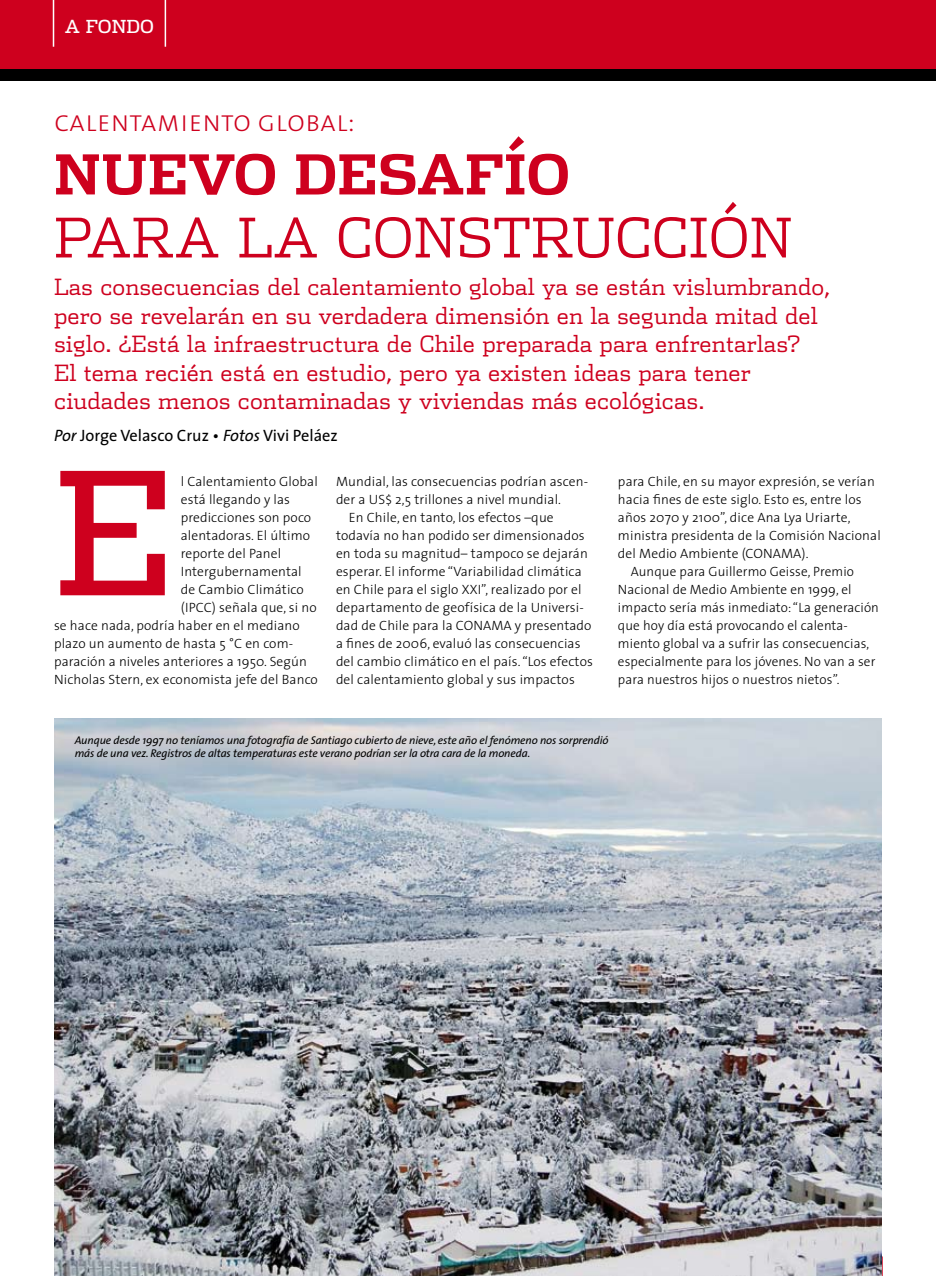
<style>
.page{position:relative;width:936px;height:1276px;background:#fff}
.page>*{position:absolute;margin:0;border:0;box-sizing:border-box;transform-origin:0 0}
.t1{font:170.55px "Dispatch";color:#ce001e}
.t2{font:300 54.75px "Dispatch";color:#ce001e}
.t3{font:700 54.75px "Dispatch";color:#ce001e}
.t4{font:30px "The Sans Extra Light Caps";color:#ce001e}
.t5{font:300 22.5px/28.5px "Dispatch";color:#ce001e}
.t6{font:18px "Dispatch";color:#fff}
.t7{font:16.5px "The Sans";color:#000}
.t8{font:300 13.5px "The Sans";letter-spacing:.01em;color:#000}
.t9{font:italic 11.25px/13.5px "The Sans";letter-spacing:-.01em;color:#000}
.s1{font-style:italic}
</style>
<div class="page">
<hr style="left:54px;top:1256px;width:2px;height:20px;background:#ce001e">
<svg style="left:881px;top:1256px;width:1px;height:20px"></svg>
<div style="left:0;top:0;width:935px;height:72px;background:#ce001e"></div>
<hr style="left:53px;top:0;width:1px;height:47px;background:#fff">
<hr style="left:165px;top:0;width:1px;height:47px;background:#fff">
<div style="left:0;top:69px;width:935px;height:12px;background:#000"></div>
<img style="left:55px;top:719px;width:826px;height:557px">
<h3 class="t6" style="left:65px;top:14px;width:91px">A FONDO</h3>
<h3 class="t4" style="left:54px;top:96px;width:302px">calentamiento global:</h3>
<h2 class="t3" style="left:54px;top:136px;width:517px">NUEVO DESAFÍO</h2>
<h2 class="t2" style="left:54px;top:202px;width:740px">PARA LA CONSTRUCCIÓN</h2>
<p class="t5" style="left:54px;top:272px;width:777px">Las consecuencias del calentamiento global ya se están vislumbrando, pero se revelarán en su verdadera dimensión en la segunda mitad del siglo. ¿Está la infraestructura de Chile preparada para enfrentarlas?<br>El tema recién está en estudio, pero ya existen ideas para tener ciudades menos contaminadas y viviendas más ecológicas.</p>
<p class="t7" style="left:54px;top:421px;width:285px"><span class="s1">Por</span> Jorge Velasco Cruz • <span class="s1">Fotos</span> Vivi Peláez</p>
<h1 class="t1" style="left:54px;top:418px;width:122px">E</h1>
<p class="t8" style="left:181px;top:470px;width:138px">l Calentamiento Global</p>
<p class="t8" style="left:181px;top:488px;width:111px">está llegando y las</p>
<p class="t8" style="left:181px;top:506px;width:132px">predicciones son poco</p>
<p class="t8" style="left:181px;top:524px;width:131px">alentadoras. El último</p>
<p class="t8" style="left:181px;top:542px;width:102px">reporte del Panel</p>
<p class="t8" style="left:181px;top:560px;width:122px">Intergubernamental</p>
<p class="t8" style="left:181px;top:578px;width:124px">de Cambio Climático</p>
<p class="t8" style="left:181px;top:596px;width:137px">(IPCC) señala que, si no</p>
<p class="t8" style="left:54px;top:614px;width:247px">se hace nada, podría haber en el mediano</p>
<p class="t8" style="left:54px;top:632px;width:241px">plazo un aumento de hasta 5 °C en com-</p>
<p class="t8" style="left:54px;top:650px;width:254px">paración a niveles anteriores a 1950. Según</p>
<p class="t8" style="left:54px;top:668px;width:265px">Nicholas Stern, ex economista jefe del Banco</p>
<p class="t8" style="left:336px;top:470px;width:254px">Mundial, las consecuencias podrían ascen-</p>
<p class="t8" style="left:336px;top:488px;width:226px">der a US$ 2,5 trillones a nivel mundial.</p>
<p class="t8" style="left:349px;top:506px;width:206px">En Chile, en tanto, los efectos –que</p>
<p class="t8" style="left:336px;top:524px;width:250px">todavía no han podido ser dimensionados</p>
<p class="t8" style="left:336px;top:542px;width:253px">en toda su magnitud– tampoco se dejarán</p>
<p class="t8" style="left:336px;top:560px;width:247px">esperar. El informe “Variabilidad climática</p>
<p class="t8" style="left:336px;top:578px;width:247px">en Chile para el siglo XXI”, realizado por el</p>
<p class="t8" style="left:336px;top:596px;width:249px">departamento de geofísica de la Universi-</p>
<p class="t8" style="left:336px;top:614px;width:257px">dad de Chile para la CONAMA y presentado</p>
<p class="t8" style="left:336px;top:632px;width:246px">a fines de 2006, evaluó las consecuencias</p>
<p class="t8" style="left:336px;top:650px;width:258px">del cambio climático en el país. “Los efectos</p>
<p class="t8" style="left:336px;top:668px;width:240px">del calentamiento global y sus impactos</p>
<p class="t8" style="left:618px;top:470px;width:258px">para Chile, en su mayor expresión, se verían</p>
<p class="t8" style="left:618px;top:488px;width:245px">hacia fines de este siglo. Esto es, entre los</p>
<p class="t8" style="left:618px;top:506px;width:234px">años 2070 y 2100”, dice Ana Lya Uriarte,</p>
<p class="t8" style="left:618px;top:524px;width:264px">ministra presidenta de la Comisión Nacional</p>
<p class="t8" style="left:618px;top:542px;width:192px">del Medio Ambiente (CONAMA).</p>
<p class="t8" style="left:630px;top:560px;width:225px">Aunque para Guillermo Geisse, Premio</p>
<p class="t8" style="left:618px;top:578px;width:235px">Nacional de Medio Ambiente en 1999, el</p>
<p class="t8" style="left:618px;top:596px;width:262px">impacto sería más inmediato: “La generación</p>
<p class="t8" style="left:618px;top:614px;width:231px">que hoy día está provocando el calenta-</p>
<p class="t8" style="left:618px;top:632px;width:252px">miento global va a sufrir las consecuencias,</p>
<p class="t8" style="left:618px;top:650px;width:259px">especialmente para los jóvenes. No van a ser</p>
<p class="t8" style="left:618px;top:668px;width:223px">para nuestros hijos o nuestros nietos”.</p>
<p class="t9" style="left:75px;top:732px;width:535px">Aunque desde 1997 no teníamos una fotografía de Santiago cubierto de nieve, este año el fenómeno nos sorprendió más de una vez. Registros de altas temperaturas este verano podrían ser la otra cara de la moneda.</p>
</div>
